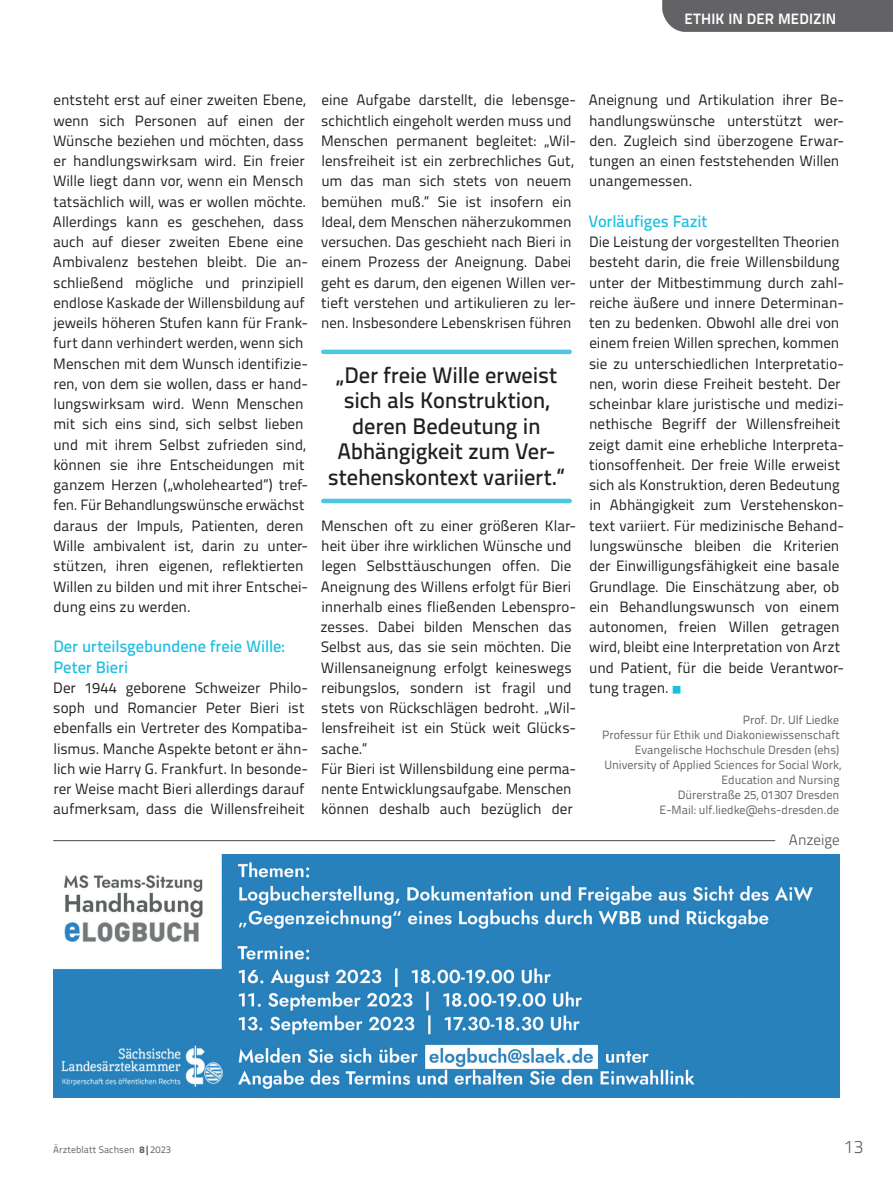
<style>
.page{position:relative;width:893px;height:1191px;background:#fff}
.page>*{position:absolute;margin:0;border:0;box-sizing:border-box;transform-origin:0 0}
.t1{font:500 22.5px/25.5px "Titillium Text";letter-spacing:-.01em;color:#231f20;text-align:center}
.t2{font:300 18px "Titillium Text";color:#636366}
.t3{font:500 16.5px/20.2px "Titillium Text";letter-spacing:-.005em;color:#1cbfdf}
.t4{font:15px/20.2px "Titillium Text";color:#231f20}
.t5{font:700 15px "Titillium Text";letter-spacing:.01em;color:#fff}
.t6{font:300 15px "Titillium Text";letter-spacing:-.005em;color:#4b4c4d}
.t7{font:12px/15px "Titillium Text";color:#636366;text-align:right}
.t8{font:9.75px "Titillium Text";letter-spacing:.01em;color:#636366}
.s1{font-family:"Source Sans Variable";font-size:9.75px;color:#1cbfdf}
.s2{font-weight:800}
</style>
<div class="page">
<div style="left:662px;top:0;width:231px;height:32px;background:#636366"></div>
<div style="left:323px;top:349px;width:247px;height:5px;background:#4bc7e3"></div>
<hr style="left:323px;top:499px;width:247px;height:4px;background:#4bc7e3">
<hr style="left:54px;top:840px;width:721px;height:1px;background:#4b4c4d">
<img style="left:53px;top:855px;width:787px;height:242px">
<p class="t5" style="left:685px;top:7px;width:153px">ETHIK IN DER MEDIZIN</p>
<p class="t4" style="left:53px;top:89px;width:257px">entsteht erst auf einer zweiten Ebene, wenn sich Personen auf einen der Wünsche beziehen und möchten, dass er handlungswirksam wird. Ein freier Wille liegt dann vor, wenn ein Mensch tatsächlich will, was er wollen möchte.<br>Allerdings kann es geschehen, dass auch auf dieser zweiten Ebene eine Ambivalenz bestehen bleibt. Die an-- schließend mögliche und prinzipiell endlose Kaskade der Willensbildung auf jeweils höheren Stufen kann für Frank&shy;furt dann verhindert werden, wenn sich Menschen mit dem Wunsch identifizie&shy;ren, von dem sie wollen, dass er hand&shy;lungswirksam wird. Wenn Menschen mit sich eins sind, sich selbst lieben und mit ihrem Selbst zufrieden sind, können sie ihre Entscheidungen mit ganzem Herzen („wholehearted“) tref&shy;fen. Für Behandlungswünsche erwächst daraus der Impuls, Patienten, deren Wille ambivalent ist, darin zu unter&shy;stützen, ihren eigenen, reflektierten Willen zu bilden und mit ihrer Entschei&shy;dung eins zu werden.</p>
<p class="t3" style="left:53px;top:635px;width:233px">Der urteilsgebundene freie Wille:<br>Peter Bieri</p>
<p class="t4" style="left:53px;top:676px;width:256px">Der 1944 geborene Schweizer Philo&shy;soph und Romancier Peter Bieri ist ebenfalls ein Vertreter des Kompatiba&shy;lismus. Manche Aspekte betont er ähn&shy;lich wie Harry G. Frankfurt. In besonde&shy;rer Weise macht Bieri allerdings darauf aufmerksam, dass die Willensfreiheit</p>
<p class="t4" style="left:321px;top:89px;width:256px">eine Aufgabe darstellt, die lebensge&shy;schichtlich eingeholt werden muss und Menschen permanent begleitet: „Wil&shy;lensfreiheit ist ein zerbrechliches Gut, um das man sich stets von neuem bemühen muß.“ Sie ist insofern ein Ideal, dem Menschen näherzukommen versuchen. Das geschieht nach Bieri in einem Prozess der Aneignung. Dabei geht es darum, den eigenen Willen ver&shy;tieft verstehen und artikulieren zu ler&shy;nen. Insbesondere Lebenskrisen führen</p>
<h1 class="t1" style="left:328px;top:360px;width:239px">„Der freie Wille erweist sich als Konstruktion, deren Bedeutung in<br>Abhängigkeit zum Ver&shy;stehenskontext variiert.“</h1>
<p class="t4" style="left:320px;top:514px;width:257px">Menschen oft zu einer größeren Klar&shy;heit über ihre wirklichen Wünsche und legen Selbsttäuschungen offen. Die Aneignung des Willens erfolgt für Bieri innerhalb eines fließenden Lebenspro&shy;zesses. Dabei bilden Menschen das Selbst aus, das sie sein möchten. Die Willensaneignung erfolgt keineswegs reibungslos, sondern ist fragil und stets von Rückschlägen bedroht. „Wil&shy;lensfreiheit ist ein Stück weit Glücks&shy;sache.“<br>Für Bieri ist Willensbildung eine perma&shy;nente Entwicklungsaufgabe. Menschen können deshalb auch bezüglich der</p>
<p class="t4" style="left:589px;top:89px;width:257px">Aneignung und Artikulation ihrer Be--- handlungswünsche unterstützt wer&shy;den. Zugleich sind überzogene Erwar&shy;tungen an einen feststehenden Willen unangemessen.</p>
<p class="t3" style="left:589px;top:210px;width:120px">Vorläufiges Fazit</p>
<p class="t4" style="left:588px;top:231px;width:257px">Die Leistung der vorgestellten Theorien besteht darin, die freie Willensbildung unter der Mitbestimmung durch zahl&shy;reiche äußere und innere Determinan&shy;ten zu bedenken. Obwohl alle drei von einem freien Willen sprechen, kommen sie zu unterschiedlichen Interpretatio&shy;nen, worin diese Freiheit besteht. Der scheinbar klare juristische und medizi&shy;nethische Begriff der Willensfreiheit zeigt damit eine erhebliche Interpreta&shy;tionsoffenheit. Der freie Wille erweist sich als Konstruktion, deren Bedeutung in Abhängigkeit zum Verstehenskon&shy;text variiert. Für medizinische Behand&shy;lungswünsche bleiben die Kriterien der Einwilligungsfähigkeit eine basale Grundlage. Die Einschätzung aber, ob ein Behandlungswunsch von einem autonomen, freien Willen getragen wird, bleibt eine Interpretation von Arzt und Patient, für die beide Verantwor&shy;tung tragen. <span class="s1">■</span></p>
<p class="t7" style="left:602px;top:712px;width:240px">Prof. Dr. Ulf Liedke<br>Professur für Ethik und Diakoniewissenschaft Evangelische Hochschule Dresden (ehs)<br>University of Applied Sciences for Social Work, Education and Nursing<br>Dürerstraße 25, 01307 Dresden<br>E-Mail: ulf.liedke@ehs-dresden.de</p>
<p class="t6" style="left:789px;top:828px;width:52px">Anzeige</p>
<p class="t8" style="left:53px;top:1142px;width:119px">Ärzteblatt Sachsen <span class="s2">8|</span>2023</p>
<p class="t2" style="left:844px;top:1133px;width:21px">13</p>
</div>
